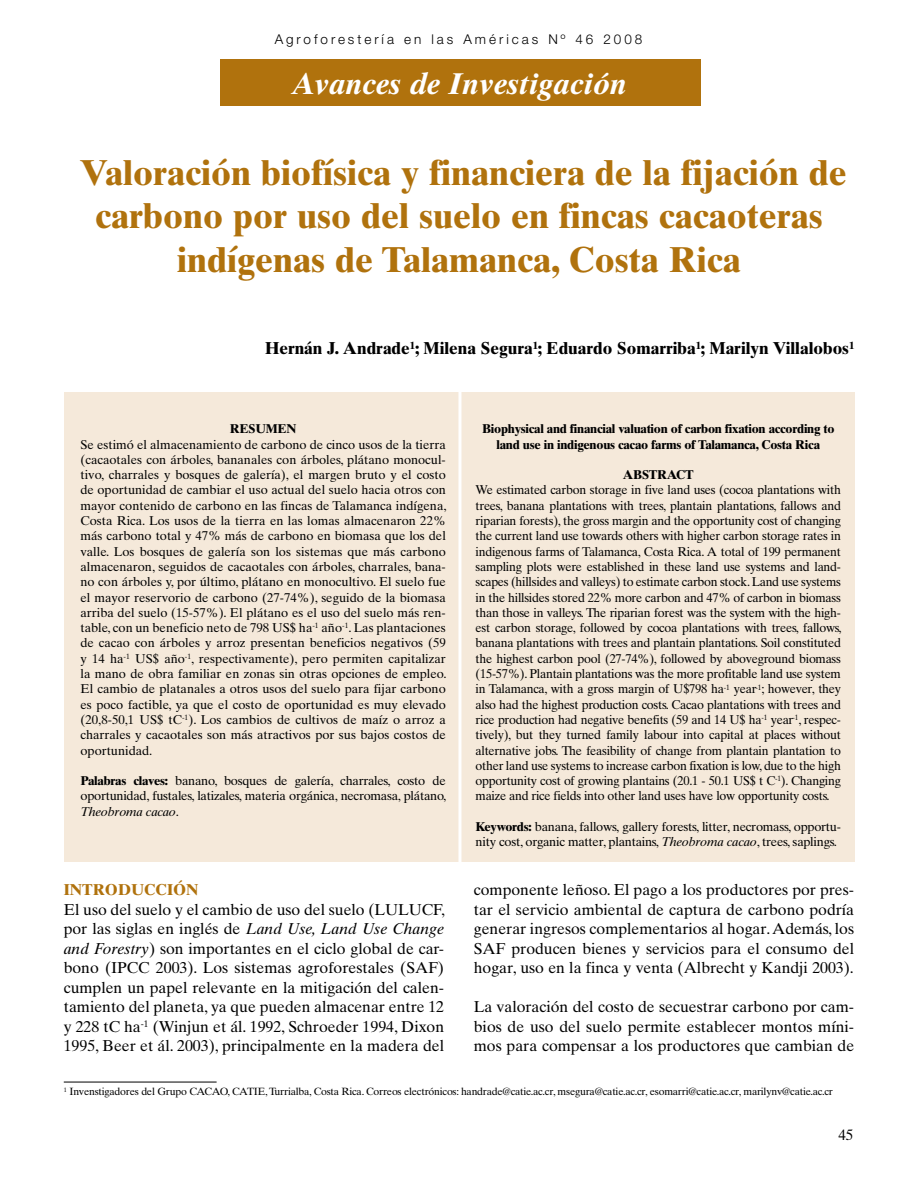
<style>
.page{position:relative;width:918px;height:1179px;background:#fff}
.page>*{position:absolute;margin:0;border:0;box-sizing:border-box;transform-origin:0 0}
.t1{font:700 36px/43.2px "Times Ten";color:#b0720d;text-align:center}
.t2{font:italic 700 30px "Times Ten";color:#fff}
.t3{font:700 17.25px "Times Ten";color:#000}
.t4{font:15.75px/19.5px "Times Ten";color:#000;text-align:justify}
.t5{font:700 15.75px "Times Ten";color:#b0720d}
.t6{font:15px "Times Ten";color:#000}
.t7{font:300 13.5px "Helvetica Neue";letter-spacing:.22em;color:#000}
.t8{font:12.75px/15.3px "Times Ten";letter-spacing:-.02em;color:#000;text-align:justify}
.t9{font:700 12.75px/15.3px "Times Ten";letter-spacing:-.02em;color:#000;text-align:center}
.t10{font:10.5px "Times Ten";letter-spacing:-.02em;color:#000}
.s1{font-weight:700}
.s2{font-style:italic}
</style>
<div class="page">
<div style="left:220px;top:60px;width:480px;height:46px;background:#b0720d"></div>
<div style="left:64px;top:392px;width:790px;height:470px;background:#f5e9da"></div>
<hr style="left:458px;top:387px;width:3px;height:492px;background:#fff">
<hr style="left:64px;top:1082px;width:153px;height:1px;background:#000">
<p class="t7" style="left:275px;top:31px;width:369px">Agroforestería en las Américas Nº 46 2008</p>
<h2 class="t2" style="left:292px;top:66px;width:336px">Avances de Investigación</h2>
<h1 class="t1" style="left:80px;top:151px;width:768px">Valoración biofísica y financiera de la fijación de carbono por uso del suelo en fincas cacaoteras indígenas de Talamanca, Costa Rica</h1>
<h3 class="t3" style="left:265px;top:338px;width:591px">Hernán J. Andrade<sup>1</sup>; Milena Segura<sup>1</sup>; Eduardo Somarriba<sup>1</sup>; Marilyn Villalobos<sup>1</sup></h3>
<p class="t9" style="left:230px;top:421px;width:68px">RESUMEN</p>
<p class="t8" style="left:81px;top:437px;width:368px">Se estimó el almacenamiento de carbono de cinco usos de la tierra (cacaotales con árboles, bananales con árboles, plátano monocul&shy;tivo, charrales y bosques de galería), el margen bruto y el costo de oportunidad de cambiar el uso actual del suelo hacia otros con mayor contenido de carbono en las fincas de Talamanca indígena, Costa Rica. Los usos de la tierra en las lomas almacenaron 22% más carbono total y 47% más de carbono en biomasa que los del valle. Los bosques de galería son los sistemas que más carbono almacenaron, seguidos de cacaotales con árboles, charrales, bana&shy;no con árboles y, por último, plátano en monocultivo. El suelo fue el mayor reservorio de carbono (27-74%), seguido de la biomasa arriba del suelo (15-57%). El plátano es el uso del suelo más ren&shy;table, con un beneficio neto de 798 US$ ha<sup>-1</sup> año<sup>-1</sup>. Las plantaciones de cacao con árboles y arroz presentan beneficios negativos (59 y 14 ha<sup>-1</sup> US$ año<sup>-1</sup>, respectivamente), pero permiten capitalizar la mano de obra familiar en zonas sin otras opciones de empleo.<br>El cambio de platanales a otros usos del suelo para fijar carbono es poco factible, ya que el costo de oportunidad es muy elevado (20,8-50,1 US$ tC<sup>-1</sup>). Los cambios de cultivos de maíz o arroz a charrales y cacaotales son más atractivos por sus bajos costos de oportunidad.</p>
<p class="t8" style="left:81px;top:773px;width:368px"><span class="s1">Palabras claves:</span> banano, bosques de galería, charrales, costo de oportunidad, fustales, latizales, materia orgánica, necromasa, plátano, <span class="s2">Theobroma cacao</span>.</p>
<p class="t5" style="left:64px;top:880px;width:136px">INTRODUCCIÓN</p>
<p class="t4" style="left:64px;top:899px;width:383px">El uso del suelo y el cambio de uso del suelo (LULUCF, por las siglas en inglés de <span class="s2">Land Use, Land Use Change and Forestry</span>) son importantes en el ciclo global de car&shy;bono (IPCC 2003). Los sistemas agroforestales (SAF) cumplen un papel relevante en la mitigación del calen&shy;tamiento del planeta, ya que pueden almacenar entre 12 y 228 tC ha<sup>-1</sup> (Winjun et ál. 1992, Schroeder 1994, Dixon 1995, Beer et ál. 2003), principalmente en la madera del</p>
<p class="t9" style="left:482px;top:421px;width:354px">Biophysical and financial valuation of carbon fixation according to land use in indigenous cacao farms of Talamanca, Costa Rica</p>
<p class="t9" style="left:623px;top:467px;width:72px">ABSTRACT</p>
<p class="t8" style="left:476px;top:482px;width:368px">We estimated carbon storage in five land uses (cocoa plantations with trees, banana plantations with trees, plantain plantations, fallows and riparian forests), the gross margin and the opportunity cost of changing the current land use towards others with higher carbon storage rates in indigenous farms of Talamanca, Costa Rica. A total of 199 permanent sampling plots were established in these land use systems and land&shy;scapes (hillsides and valleys) to estimate carbon stock. Land use systems in the hillsides stored 22% more carbon and 47% of carbon in biomass than those in valleys. The riparian forest was the system with the high&shy;est carbon storage, followed by cocoa plantations with trees, fallows, banana plantations with trees and plantain plantations. Soil constituted the highest carbon pool (27-74%), followed by aboveground biomass (15-57%). Plantain plantations was the more profitable land use system in Talamanca, with a gross margin of U$798 ha<sup>-1</sup> year<sup>-1</sup>; however, they also had the highest production costs. Cacao plantations with trees and rice production had negative benefits (59 and 14 U$ ha<sup>-1</sup> year<sup>-1</sup>, respec&shy;tively), but they turned family labour into capital at places without alternative jobs. The feasibility of change from plantain plantation to other land use systems to increase carbon fixation is low, due to the high opportunity cost of growing plantains (20.1 - 50.1 US$ t C<sup>-1</sup>). Changing maize and rice fields into other land uses have low opportunity costs.</p>
<p class="t8" style="left:476px;top:819px;width:367px"><span class="s1">Keywords:</span> banana, fallows, gallery forests, litter, necromass, opportu&shy;nity cost, organic matter, plantains, <span class="s2">Theobroma cacao</span>, trees, saplings.</p>
<p class="t4" style="left:474px;top:880px;width:382px">componente leñoso. El pago a los productores por pres&shy;tar el servicio ambiental de captura de carbono podría generar ingresos complementarios al hogar. Además, los SAF producen bienes y servicios para el consumo del hogar, uso en la finca y venta (Albrecht y Kandji 2003).</p>
<p class="t4" style="left:474px;top:997px;width:382px">La valoración del costo de secuestrar carbono por cam&shy;bios de uso del suelo permite establecer montos míni&shy;mos para compensar a los productores que cambian de</p>
<p class="t10" style="left:64px;top:1085px;width:771px"><sup>1</sup> Invenstigadores del Grupo CACAO, CATIE, Turrialba, Costa Rica. Correos electrónicos: handrade@catie.ac.cr, msegura@catie.ac.cr, esomarri@catie.ac.cr, marilynv@catie.ac.cr</p>
<p class="t6" style="left:838px;top:1126px;width:16px">45</p>
</div>
